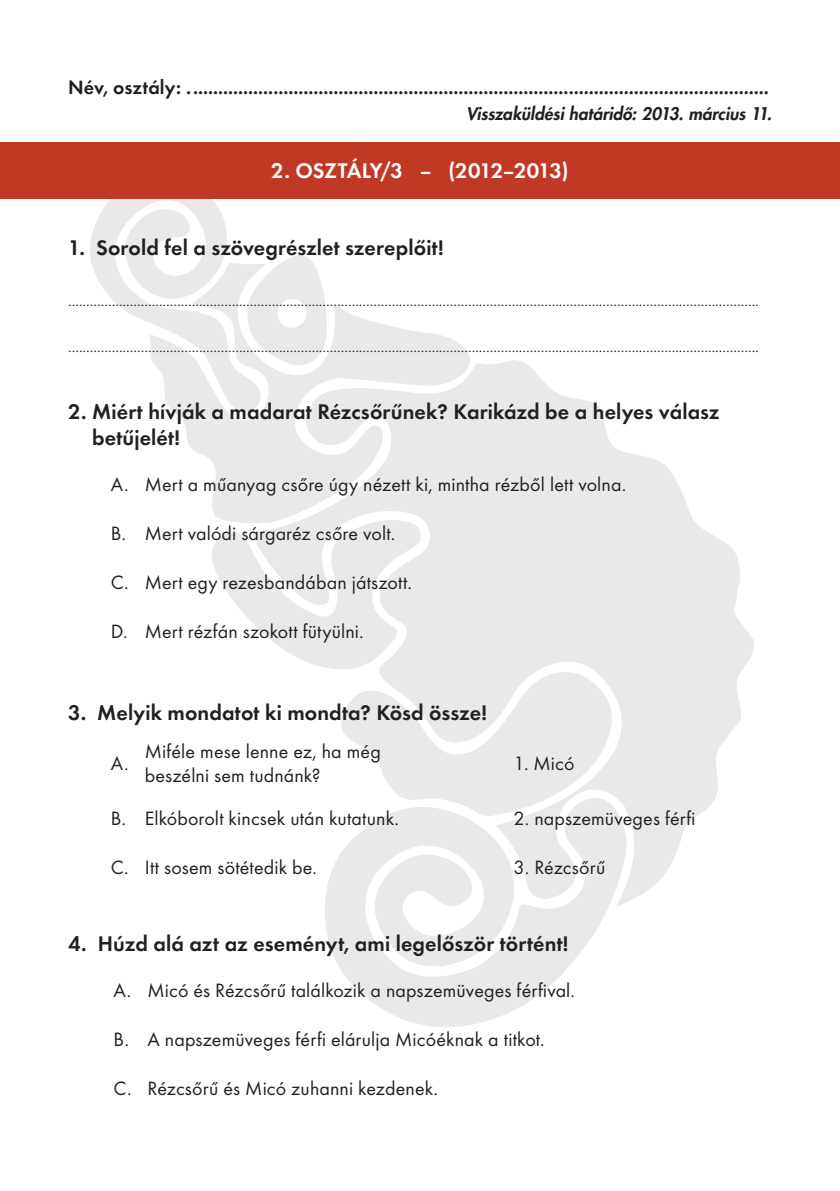
<style>
.page{position:relative;width:840px;height:1191px;background:#fff}
.page>*{position:absolute;margin:0;border:0;box-sizing:border-box;transform-origin:0 0}
.t1{font:22px/26.4px "Futura Dem";letter-spacing:.005em;color:#231f20}
.t2{font:22px "Futura Dem";letter-spacing:-.025em;color:#fff}
.t3{font:20px/24px "Futura Boo";letter-spacing:.005em;color:#231f20}
.t4{font:20px "Futura Dem";letter-spacing:.01em;color:#231f20}
.t5{font:italic 800 17px "Futura H";color:#231f20}
.t6{font:16px "Futura Boo";color:#231f20}
</style>
<div class="page">
<svg style="left:426px;top:360px;width:329px;height:537px"></svg>
<svg style="left:325px;top:767px;width:311px;height:260px"></svg>
<svg style="left:184px;top:304px;width:293px;height:227px"></svg>
<svg style="left:270px;top:255px;width:62px;height:121px"></svg>
<svg style="left:80px;top:198px;width:190px;height:224px"></svg>
<svg style="left:196px;top:509px;width:230px;height:159px"></svg>
<svg style="left:328px;top:659px;width:293px;height:165px"></svg>
<div style="left:0;top:142px;width:839px;height:56px;background:#bf3924"></div>
<p class="t4" style="left:68px;top:76px;width:701px">Név, osztály: ....................................................................................................................</p>
<p class="t5" style="left:466px;top:103px;width:307px">Visszaküldési határidô: 2013. március 11.</p>
<p class="t2" style="left:271px;top:157px;width:299px">2. OSZTÁLY/3 – (2012–2013)</p>
<p class="t1" style="left:68px;top:234px;width:377px">1. Sorold fel a szövegrészlet szereplőit!</p>
<p class="t6" style="left:68px;top:291px;width:692px">..............................................................................................................................................................................................</p>
<p class="t6" style="left:68px;top:337px;width:692px">..............................................................................................................................................................................................</p>
<p class="t1" style="left:92px;top:398px;width:628px;text-indent:-24px">2. Miért hívják a madarat Rézcsőrűnek? Karikázd be a helyes válasz betűjelét!</p>
<p class="t3" style="left:111px;top:472px;width:516px">A. Mert a műanyag csőre úgy nézett ki, mintha rézből lett volna.</p>
<p class="t3" style="left:111px;top:521px;width:286px">B. Mert valódi sárgaréz csőre volt.</p>
<p class="t3" style="left:111px;top:570px;width:303px">C. Mert egy rezesbandában játszott.</p>
<p class="t3" style="left:111px;top:619px;width:254px">D. Mert rézfán szokott fütyülni.</p>
<p class="t1" style="left:68px;top:699px;width:420px">3. Melyik mondatot ki mondta? Kösd össze!</p>
<p class="t3" style="left:111px;top:751px;width:19px">A.</p>
<p class="t3" style="left:145px;top:739px;width:237px">Miféle mese lenne ez, ha még beszélni sem tudnánk?</p>
<p class="t3" style="left:513px;top:751px;width:62px">1. Micó</p>
<p class="t3" style="left:111px;top:806px;width:290px">B. Elkóborolt kincsek után kutatunk.</p>
<p class="t3" style="left:513px;top:806px;width:183px">2. napszemüveges férfi</p>
<p class="t3" style="left:111px;top:855px;width:208px">C. Itt sosem sötétedik be.</p>
<p class="t3" style="left:513px;top:855px;width:93px">3. Rézcsőrű</p>
<p class="t1" style="left:68px;top:930px;width:501px">4. Húzd alá azt az eseményt, ami legelőször történt!</p>
<p class="t3" style="left:113px;top:978px;width:463px">A. Micó és Rézcsőrű találkozik a napszemüveges férfival.</p>
<p class="t3" style="left:113px;top:1027px;width:432px">B. A napszemüveges férfi elárulja Micóéknak a titkot.</p>
<p class="t3" style="left:113px;top:1076px;width:326px">C. Rézcsőrű és Micó zuhanni kezdenek.</p>
</div>
